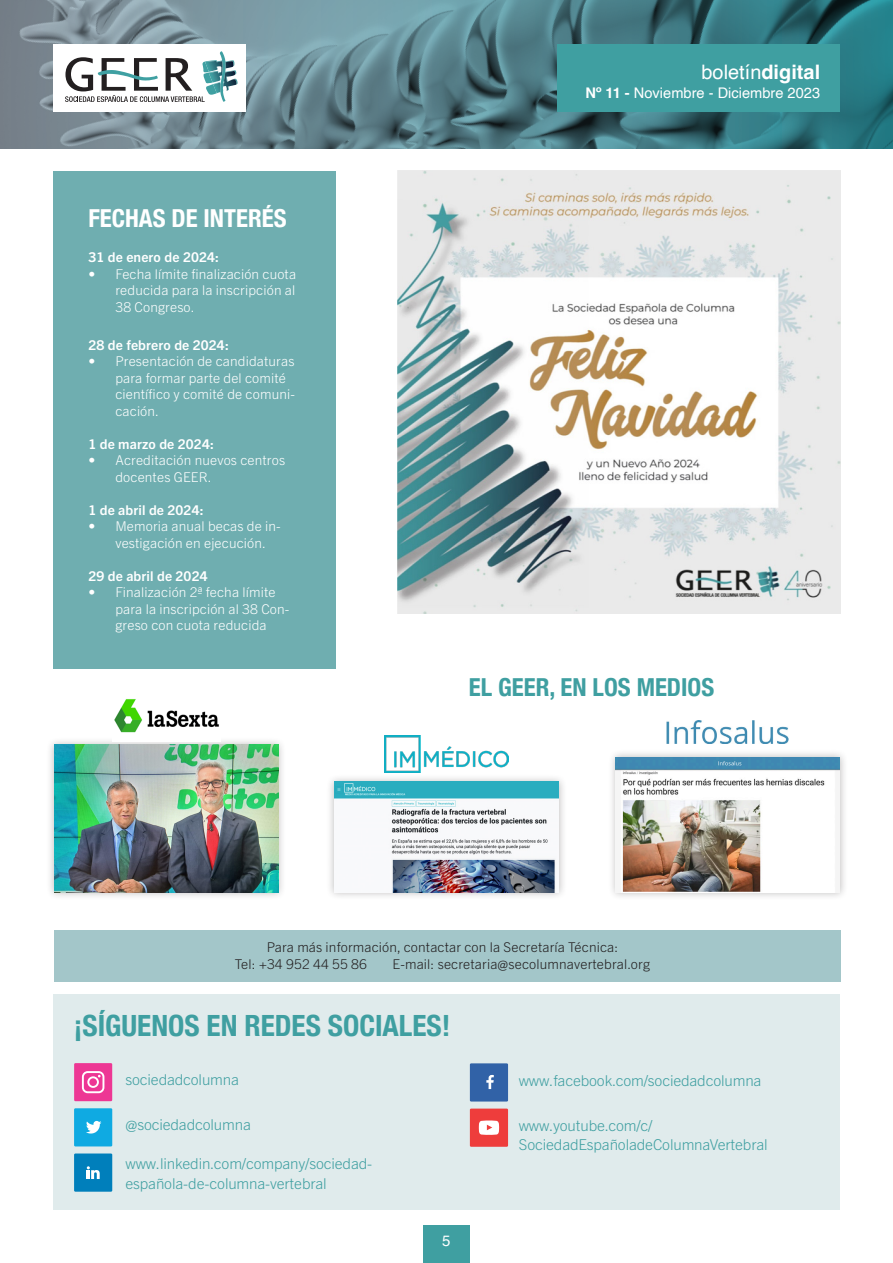
<style>
.page{position:relative;width:893px;height:1263px;background:#fff}
.page>*{position:absolute;margin:0;border:0;box-sizing:border-box;transform-origin:0 0}
.t1{font:700 condensed 29.25px "Helvetica Neue";color:#3f9fa1}
.t2{font:700 condensed 24.75px "Helvetica Neue";color:#3f9fa1}
.t3{font:700 condensed 24.75px "Helvetica Neue";color:#fff}
.t4{font:19.95px "Helvetica";color:#fff}
.t5{font:300 15px/19.5px "Trade Gothic Next LT Pro";letter-spacing:-.01em;color:#3f9fa1}
.t6{font:15px "Helvetica";color:#fff}
.t7{font:14.7px "Helvetica";color:#fff}
.t8{font:300 13.5px/16.5px "Trade Gothic Next LT Pro";letter-spacing:.01em;color:#fff}
.t9{font:300 13.5px "Trade Gothic Next LT Pro";letter-spacing:.01em;color:#231f20}
.t10{font:700 13.5px "Trade Gothic Next LT Pro";letter-spacing:.01em;color:#fff}
.s1{font-weight:700}
</style>
<div class="page">
<div style="left:423px;top:1226px;width:47px;height:37px;background:#3f9fa1"></div>
<svg style="left:0;top:0;width:893px;height:149px;background:#578089"></svg>
<div style="left:557px;top:44px;width:282px;height:68px;background:#3f9fa1"></div>
<div style="left:53px;top:44px;width:193px;height:68px;background:#fff"></div>
<svg style="left:65px;top:51px;width:173px;height:51px"></svg>
<div style="left:53px;top:171px;width:282px;height:497px;background:#6faeb0"></div>
<div style="left:54px;top:994px;width:786px;height:216px;background:#e0ebec"></div>
<div style="left:74px;top:1063px;width:38px;height:38px;background:#ed3794"></div>
<svg style="left:82px;top:1071px;width:22px;height:22px"></svg>
<div style="left:470px;top:1063px;width:38px;height:38px;background:#3162a7"></div>
<svg style="left:486px;top:1075px;width:8px;height:14px"></svg>
<div style="left:74px;top:1108px;width:38px;height:38px;background:#0faae2"></div>
<svg style="left:86px;top:1121px;width:15px;height:12px"></svg>
<div style="left:74px;top:1153px;width:38px;height:39px;background:#007fbb"></div>
<svg style="left:87px;top:1166px;width:13px;height:13px"></svg>
<div style="left:470px;top:1108px;width:38px;height:39px;background:#ee3d3c"></div>
<svg style="left:479px;top:1120px;width:20px;height:15px"></svg>
<img style="left:384px;top:736px;width:125px;height:36px">
<div style="left:326px;top:773px;width:241px;height:127px;background:#231f20;opacity:.3"></div>
<img style="left:334px;top:782px;width:225px;height:110px">
<div style="left:607px;top:749px;width:241px;height:151px;background:#231f20;opacity:.3"></div>
<img style="left:616px;top:757px;width:224px;height:135px">
<img style="left:667px;top:720px;width:122px;height:23px">
<div style="left:46px;top:736px;width:241px;height:165px;background:#231f20;opacity:.3"></div>
<img style="left:54px;top:745px;width:224px;height:147px">
<img style="left:113px;top:699px;width:107px;height:42px">
<div style="left:54px;top:930px;width:787px;height:51px;background:#a3c6c9"></div>
<img style="left:397px;top:171px;width:444px;height:442px">
<p class="t3" style="left:88px;top:198px;width:200px">FECHAS DE INTERÉS</p>
<p class="t10" style="left:88px;top:248px;width:132px">31 de enero de 2024:</p>
<p class="t8" style="left:115px;top:265px;width:182px;text-align:justify;text-indent:-27px">• Fecha límite finalización cuota reducida para la inscripción al 38 Congreso.</p>
<p class="t10" style="left:88px;top:336px;width:142px">28 de febrero de 2024:</p>
<p class="t8" style="left:115px;top:352px;width:181px;text-indent:-27px">• Presentación de candidaturas para formar parte del comité científico y comité de comuni&shy;cación.</p>
<p class="t10" style="left:88px;top:435px;width:127px">1 de marzo de 2024:</p>
<p class="t8" style="left:115px;top:451px;width:171px;text-indent:-27px">• Acreditación nuevos centros docentes GEER.</p>
<p class="t10" style="left:88px;top:501px;width:117px">1 de abril de 2024:</p>
<p class="t8" style="left:115px;top:517px;width:167px;text-indent:-27px">• Memoria anual becas de in&shy;vestigación en ejecución.</p>
<p class="t10" style="left:88px;top:567px;width:121px">29 de abril de 2024</p>
<p class="t8" style="left:115px;top:583px;width:176px;text-indent:-27px">• Finalización 2ª fecha límite para la inscripción al 38 Con&shy;greso con cuota reducida</p>
<h3 class="t4" style="left:701px;top:56px;width:120px">boletín<span class="s1">digital</span></h3>
<p class="t7" style="left:585px;top:82px;width:236px"><span class="s1">Nº 11 -</span> Noviembre - Diciembre 2023</p>
<p class="t2" style="left:469px;top:666px;width:247px">EL GEER, EN LOS MEDIOS</p>
<p class="t9" style="left:267px;top:938px;width:353px">Para más información, contactar con la Secretaría Técnica:</p>
<p class="t9" style="left:235px;top:955px;width:134px">Tel: +34 952 44 55 86</p>
<p class="t9" style="left:393px;top:955px;width:259px">E-mail: secretaria@secolumnavertebral.org</p>
<p class="t1" style="left:74px;top:1001px;width:378px">¡SÍGUENOS EN REDES SOCIALES!</p>
<p class="t5" style="left:125px;top:1069px;width:115px">sociedadcolumna</p>
<p class="t5" style="left:125px;top:1114px;width:127px">@sociedadcolumna</p>
<p class="t5" style="left:125px;top:1153px;width:248px">www.linkedin.com/company/sociedad&shy;española-de-columna-vertebral</p>
<p class="t6" style="left:442px;top:1229px;width:10px">5</p>
<p class="t5" style="left:519px;top:1069px;width:244px">www.facebook.com/sociedadcolumna</p>
<p class="t5" style="left:519px;top:1114px;width:250px">www.youtube.com/c/<br>SociedadEspañoladeColumnaVertebral</p>
</div>
